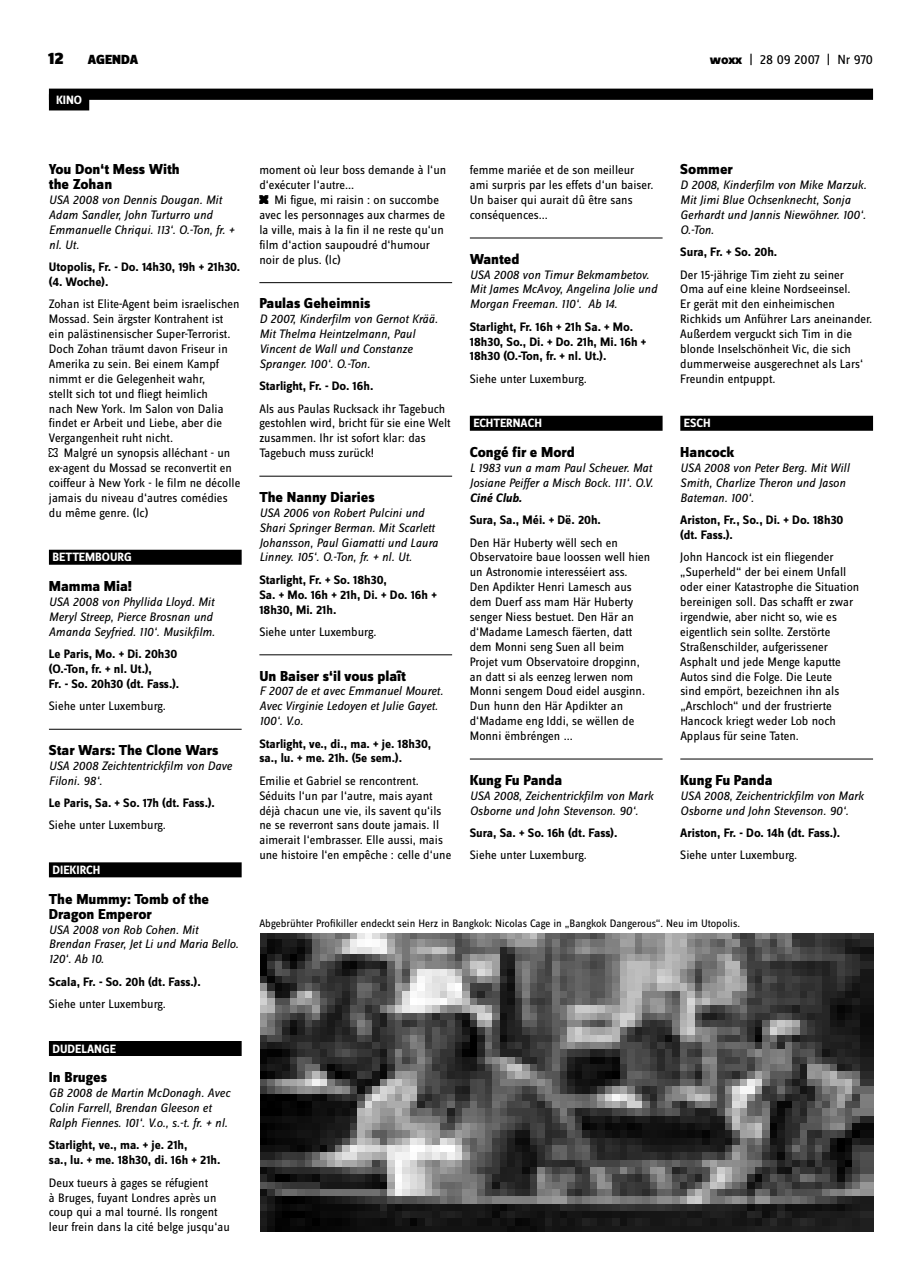
<style>
.page{position:relative;width:922px;height:1276px;background:#fff}
.page>*{position:absolute;margin:0;border:0;box-sizing:border-box;transform-origin:0 0}
.t1{font:32.5px "woxx";color:#000}
.t2{font:900 17.5px "Zine Sans Dis";color:#000}
.t3{font:800 15px/14.9px "Zine Sans Dis";color:#000}
.t4{font:13.75px "Zine Sans Dis";color:#000}
.t5{font:900 13.75px "Zine Sans Dis";color:#000}
.t6{font:12.75px/14.9px "Zine Sans Dis";color:#000}
.t7{font:italic 12.75px/14.9px "Zine Sans Dis";color:#000}
.t8{font:700 12.75px/14.9px "Zine Sans Dis";color:#000}
.t9{font:italic 700 12.75px "Zine Sans Dis";color:#000}
.t10{font:700 12.5px "Zine Sans Dis";color:#fff}
.t11{font:11.25px "Zine Sans Dis";color:#000}
.s1{font-weight:800}
</style>
<div class="page">
<div style="left:49px;top:89px;width:823px;height:11px;background:#000"></div>
<div style="left:49px;top:94px;width:40px;height:16px;background:#000"></div>
<div style="left:49px;top:550px;width:192px;height:15px;background:#000"></div>
<hr style="left:49px;top:729px;width:192px;height:1px;background:#000">
<div style="left:49px;top:862px;width:192px;height:15px;background:#000"></div>
<div style="left:49px;top:1041px;width:192px;height:15px;background:#000"></div>
<hr style="left:259px;top:282px;width:193px;height:1px;background:#000">
<hr style="left:259px;top:476px;width:193px;height:1px;background:#000">
<hr style="left:259px;top:654px;width:193px;height:1px;background:#000">
<hr style="left:469px;top:238px;width:193px;height:1px;background:#000">
<div style="left:469px;top:416px;width:193px;height:15px;background:#000"></div>
<hr style="left:469px;top:759px;width:193px;height:1px;background:#000">
<div style="left:680px;top:416px;width:192px;height:15px;background:#000"></div>
<hr style="left:680px;top:759px;width:192px;height:1px;background:#000">
<img style="left:260px;top:933px;width:612px;height:298px">
<h2 class="t2" style="left:48px;top:49px;width:17px">12</h2>
<p class="t5" style="left:88px;top:53px;width:52px">AGENDA</p>
<p class="t4" style="left:709px;top:53px;width:164px"><span class="s1">woxx</span> | 28 09 2007 | Nr 970</p>
<p class="t10" style="left:56px;top:93px;width:27px">KINO</p>
<p class="t3" style="left:49px;top:163px;width:132px">You Don‘t Mess With the Zohan</p>
<p class="t7" style="left:49px;top:193px;width:187px">USA 2008 von Dennis Dougan. Mit<br>Adam Sandler, John Turturro und<br>Emmanuelle Chriqui. 113‘. O.-Ton, fr. + nl. Ut.</p>
<p class="t8" style="left:49px;top:260px;width:193px">Utopolis, Fr. - Do. 14h30, 19h + 21h30. (4. Woche).</p>
<p class="t6" style="left:49px;top:297px;width:192px">Zohan ist Elite-Agent beim israelischen Mossad. Sein ärgster Kontrahent ist ein palästinensischer Super-Terrorist.<br>Doch Zohan träumt davon Friseur in Amerika zu sein. Bei einem Kampf nimmt er die Gelegenheit wahr,<br>stellt sich tot und fliegt heimlich<br>nach New York. Im Salon von Dalia findet er Arbeit und Liebe, aber die Vergangenheit ruht nicht.</p>
<h1 class="t1" style="left:49px;top:430px;width:18px">0</h1>
<p class="t6" style="left:49px;top:446px;width:193px;text-indent:15px">Malgré un synopsis alléchant - un ex-agent du Mossad se reconvertit en coiffeur à New York - le film ne décolle jamais du niveau d‘autres comédies du même genre. (lc)</p>
<p class="t10" style="left:52px;top:551px;width:81px">Bettembourg</p>
<p class="t3" style="left:49px;top:580px;width:85px">Mamma Mia!</p>
<p class="t7" style="left:49px;top:594px;width:167px">USA 2008 von Phyllida Lloyd. Mit<br>Meryl Streep, Pierce Brosnan und<br>Amanda Seyfried. 110‘. Musikfilm.</p>
<p class="t8" style="left:49px;top:647px;width:132px">Le Paris, Mo. + Di. 20h30 (O.-Ton, fr. + nl. Ut.),<br>Fr. - So. 20h30 (dt. Fass.).</p>
<p class="t6" style="left:49px;top:699px;width:118px">Siehe unter Luxemburg.</p>
<p class="t3" style="left:49px;top:743px;width:171px">Star Wars: The Clone Wars</p>
<p class="t7" style="left:49px;top:758px;width:185px">USA 2008 Zeichtentrickfilm von Dave<br>Filoni. 98‘.</p>
<p class="t8" style="left:49px;top:796px;width:167px">Le Paris, Sa. + So. 17h (dt. Fass.).</p>
<p class="t6" style="left:49px;top:818px;width:118px">Siehe unter Luxemburg.</p>
<p class="t10" style="left:52px;top:863px;width:49px">Dieki rch</p>
<p class="t3" style="left:49px;top:892px;width:162px">The Mummy: Tomb of the<br>Dragon Emperor</p>
<p class="t7" style="left:49px;top:922px;width:191px">USA 2008 von Rob Cohen. Mit<br>Brendan Fraser, Jet Li und Maria Bello.<br>120‘. Ab 10.</p>
<p class="t8" style="left:49px;top:975px;width:153px">Scala, Fr. - So. 20h (dt. Fass.).</p>
<p class="t6" style="left:49px;top:997px;width:118px">Siehe unter Luxemburg.</p>
<p class="t10" style="left:52px;top:1042px;width:65px">Dudelange</p>
<p class="t3" style="left:49px;top:1071px;width:60px">In Bruges</p>
<p class="t7" style="left:49px;top:1085px;width:183px">GB 2008 de Martin McDonagh. Avec<br>Colin Farrell, Brendan Gleeson et<br>Ralph Fiennes. 101‘. V.o., s.-t. fr. + nl.</p>
<p class="t8" style="left:49px;top:1138px;width:173px">Starlight, ve., ma. + je. 21h,<br>sa., lu. + me. 18h30, di. 16h + 21h.</p>
<p class="t6" style="left:49px;top:1175px;width:182px">Deux tueurs à gages se réfugient<br>à Bruges, fuyant Londres après un coup qui a mal tourné. Ils rongent leur frein dans la cité belge jusqu‘au</p>
<p class="t6" style="left:259px;top:163px;width:188px">moment où leur boss demande à l‘un d‘exécuter l‘autre...</p>
<h1 class="t1" style="left:259px;top:177px;width:18px">X</h1>
<p class="t6" style="left:259px;top:193px;width:187px;text-indent:15px">Mi figue, mi raisin : on succombe avec les personnages aux charmes de la ville, mais à la fin il ne reste qu‘un film d‘action saupoudré d‘humour noir de plus. (lc)</p>
<p class="t3" style="left:259px;top:297px;width:112px">Paulas Geheimnis</p>
<p class="t7" style="left:259px;top:312px;width:180px">D 2007, Kinderfilm von Gernot Krää.<br>Mit Thelma Heintzelmann, Paul<br>Vincent de Wall und Constanze<br>Spranger. 100‘. O.-Ton.</p>
<p class="t8" style="left:259px;top:379px;width:115px">Starlight, Fr. - Do. 16h.</p>
<p class="t6" style="left:259px;top:402px;width:193px">Als aus Paulas Rucksack ihr Tagebuch gestohlen wird, bricht für sie eine Welt zusammen. Ihr ist sofort klar: das Tagebuch muss zurück!</p>
<p class="t3" style="left:259px;top:490px;width:117px">The Nanny Diaries</p>
<p class="t7" style="left:259px;top:505px;width:180px">USA 2006 von Robert Pulcini und Shari Springer Berman. Mit Scarlett Johansson, Paul Giamatti und Laura Linney. 105‘. O.-Ton, fr. + nl. Ut.</p>
<p class="t8" style="left:259px;top:573px;width:179px">Starlight, Fr. + So. 18h30,<br>Sa. + Mo. 16h + 21h, Di. + Do. 16h +<br>18h30, Mi. 21h.</p>
<p class="t6" style="left:259px;top:625px;width:118px">Siehe unter Luxemburg.</p>
<p class="t3" style="left:259px;top:669px;width:148px">Un Baiser s‘il vous plaît</p>
<p class="t7" style="left:259px;top:684px;width:185px">F 2007 de et avec Emmanuel Mouret.<br>Avec Virginie Ledoyen et Julie Gayet.<br>100‘. V.o.</p>
<p class="t8" style="left:259px;top:736px;width:173px">Starlight, ve., di., ma. + je. 18h30, sa., lu. + me. 21h. (5e sem.).</p>
<p class="t6" style="left:259px;top:774px;width:193px">Emilie et Gabriel se rencontrent.<br>Séduits l‘un par l‘autre, mais ayant déjà chacun une vie, ils savent qu‘ils ne se reverront sans doute jamais. Il aimerait l‘embrasser. Elle aussi, mais une histoire l‘en empêche : celle d‘une</p>
<p class="t6" style="left:469px;top:163px;width:185px">femme mariée et de son meilleur ami surpris par les effets d‘un baiser.<br>Un baiser qui aurait dû être sans conséquences...</p>
<p class="t3" style="left:469px;top:252px;width:51px">Wanted</p>
<p class="t7" style="left:469px;top:267px;width:189px">USA 2008 von Timur Bekmambetov.<br>Mit James McAvoy, Angelina Jolie und<br>Morgan Freeman. 110‘. Ab 14.</p>
<p class="t8" style="left:469px;top:320px;width:178px">Starlight, Fr. 16h + 21h Sa. + Mo.<br>18h30, So., Di. + Do. 21h, Mi. 16h +<br>18h30 (O.-Ton, fr. + nl. Ut.).</p>
<p class="t6" style="left:469px;top:372px;width:118px">Siehe unter Luxemburg.</p>
<p class="t10" style="left:473px;top:417px;width:70px">Echternach</p>
<p class="t3" style="left:469px;top:446px;width:106px">Congé fir e Mord</p>
<p class="t7" style="left:469px;top:460px;width:185px">L 1983 vun a mam Paul Scheuer. Mat<br>Josiane Peiffer a Misch Bock. 111‘. O.V.</p>
<p class="t9" style="left:469px;top:491px;width:54px">Ciné Club.</p>
<p class="t8" style="left:469px;top:513px;width:133px">Sura, Sa., Méi. + Dë. 20h.</p>
<p class="t6" style="left:469px;top:535px;width:182px">Den Här Huberty wëll sech en<br>Observatoire baue loossen well hien un Astronomie interesséiert ass.<br>Den Apdikter Henri Lamesch aus dem Duerf ass mam Här Huberty senger Niess bestuet. Den Här an d‘Madame Lamesch fäerten, datt dem Monni seng Suen all beim<br>Projet vum Observatoire dropginn, an datt si als eenzeg Ierwen nom<br>Monni sengem Doud eidel ausginn.<br>Dun hunn den Här Apdikter an d‘Madame eng Iddi, se wëllen de<br>Monni ëmbréngen ...</p>
<p class="t3" style="left:469px;top:773px;width:94px">Kung Fu Panda</p>
<p class="t7" style="left:469px;top:788px;width:185px">USA 2008, Zeichentrickfilm von Mark<br>Osborne und John Stevenson. 90‘.</p>
<p class="t8" style="left:469px;top:826px;width:149px">Sura, Sa. + So. 16h (dt. Fass).</p>
<p class="t6" style="left:469px;top:848px;width:118px">Siehe unter Luxemburg.</p>
<p class="t3" style="left:680px;top:163px;width:54px">Sommer</p>
<p class="t7" style="left:680px;top:178px;width:188px">D 2008, Kinderfilm von Mike Marzuk.<br>Mit Jimi Blue Ochsenknecht, Sonja<br>Gerhardt und Jannis Niewöhner. 100‘.<br>O.-Ton.</p>
<p class="t8" style="left:680px;top:245px;width:98px">Sura, Fr. + So. 20h.</p>
<p class="t6" style="left:680px;top:268px;width:193px">Der 15-jährige Tim zieht zu seiner<br>Oma auf eine kleine Nordseeinsel.<br>Er gerät mit den einheimischen Richkids um Anführer Lars aneinander.<br>Außerdem verguckt sich Tim in die blonde Inselschönheit Vic, die sich dummerweise ausgerechnet als Lars‘ Freundin entpuppt.</p>
<p class="t10" style="left:683px;top:417px;width:28px">Esc h</p>
<p class="t3" style="left:680px;top:446px;width:56px">Hancock</p>
<p class="t7" style="left:680px;top:460px;width:171px">USA 2008 von Peter Berg. Mit Will<br>Smith, Charlize Theron und Jason<br>Bateman. 100‘.</p>
<p class="t8" style="left:680px;top:513px;width:165px">Ariston, Fr., So., Di. + Do. 18h30 (dt. Fass.).</p>
<p class="t6" style="left:680px;top:550px;width:180px">John Hancock ist ein fliegender „Superheld“ der bei einem Unfall oder einer Katastrophe die Situation bereinigen soll. Das schafft er zwar irgendwie, aber nicht so, wie es eigentlich sein sollte. Zerstörte<br>Straßenschilder, aufgerissener<br>Asphalt und jede Menge kaputte<br>Autos sind die Folge. Die Leute<br>sind empört, bezeichnen ihn als „Arschloch“ und der frustrierte<br>Hancock kriegt weder Lob noch<br>Applaus für seine Taten.</p>
<p class="t3" style="left:680px;top:773px;width:94px">Kung Fu Panda</p>
<p class="t7" style="left:680px;top:788px;width:185px">USA 2008, Zeichentrickfilm von Mark<br>Osborne und John Stevenson. 90‘.</p>
<p class="t8" style="left:680px;top:826px;width:161px">Ariston, Fr. - Do. 14h (dt. Fass.).</p>
<p class="t6" style="left:680px;top:848px;width:118px">Siehe unter Luxemburg.</p>
<p class="t11" style="left:259px;top:917px;width:482px">Abgebrühter Profikiller endeckt sein Herz in Bangkok: Nicolas Cage in „Bangkok Dangerous“. Neu im Utopolis.</p>
</div>
